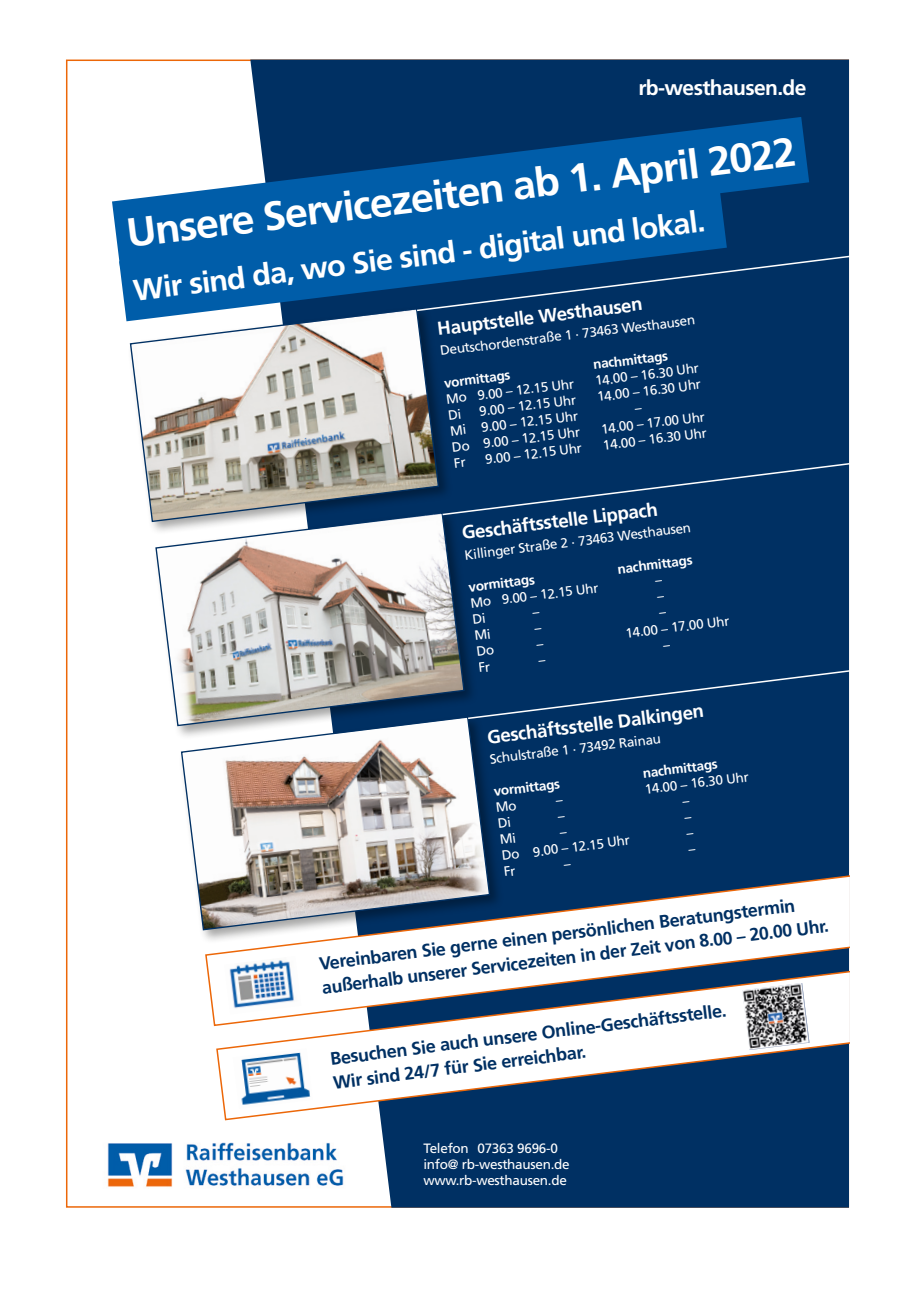
<style>
.page{position:relative;width:915px;height:1297px;background:#fff}
.page>*{position:absolute;margin:0;border:0;box-sizing:border-box;transform-origin:0 0}
.t1{font:700 40.5px "Frutiger";color:#fff}
.t2{font:700 30px "Frutiger";color:#fff}
.t3{font:700 21px "Frutiger";letter-spacing:-.03em;color:#fff}
.t4{font:700 18.75px "Frutiger";color:#fff}
.t5{font:700 18px/24px "Frutiger";color:#003063}
.t6{font:13.5px/16.2px "Frutiger";letter-spacing:-.02em;color:#fff}
.t7{font:700 13.5px "Frutiger";color:#fff}
</style>
<div class="page">
<div style="left:250px;top:60px;width:598px;height:1148px;background:#003063"></div>
<svg style="left:119px;top:267px;width:607px;height:54px;background:#045396"></svg>
<svg style="left:112px;top:117px;width:696px;height:150px;background:#2368a4"></svg>
<img style="left:107px;top:1131px;width:250px;height:67px">
<svg style="left:216px;top:1027px;width:632px;height:94px"></svg>
<img style="left:742px;top:1027px;width:67px;height:23px">
<div style="left:127px;top:305px;width:325px;height:231px;background:#1d1d1b;opacity:.4"></div>
<svg style="left:129px;top:307px;width:311px;height:216px"></svg>
<svg style="left:415px;top:213px;width:433px;height:99px;background:#044480"></svg>
<div style="left:153px;top:510px;width:325px;height:230px;background:#1d1d1b;opacity:.4"></div>
<svg style="left:154px;top:511px;width:311px;height:216px"></svg>
<div style="left:178px;top:714px;width:325px;height:230px;background:#1d1d1b;opacity:.4"></div>
<svg style="left:180px;top:715px;width:311px;height:216px"></svg>
<img style="left:233px;top:1048px;width:80px;height:61px">
<svg style="left:204px;top:872px;width:644px;height:155px"></svg>
<img style="left:224px;top:956px;width:77px;height:58px">
<div style="left:441px;top:408px;width:407px;height:108px;background:#003063"></div>
<svg style="left:655px;top:580px;width:7px;height:2px"></svg>
<svg style="left:657px;top:596px;width:7px;height:2px"></svg>
<div style="left:466px;top:612px;width:382px;height:108px;background:#003063"></div>
<svg style="left:555px;top:800px;width:7px;height:2px"></svg>
<svg style="left:557px;top:816px;width:7px;height:2px"></svg>
<svg style="left:496px;top:801px;width:20px;height:43px"></svg>
<svg style="left:559px;top:832px;width:7px;height:2px"></svg>
<svg style="left:504px;top:866px;width:11px;height:10px"></svg>
<svg style="left:563px;top:864px;width:7px;height:2px"></svg>
<svg style="left:688px;top:849px;width:7px;height:2px"></svg>
<p class="t3" style="left:638px;top:75px;width:169px">rb-westhausen.de</p>
<p class="t1" style="left:124px;top:210px;width:675px;rotate:-7deg">Unsere Servicezeiten ab 1. April 2022</p>
<p class="t2" style="left:131px;top:273px;width:577px;rotate:-7deg">Wir sind da, wo Sie sind - digital und lokal.</p>
<p class="t4" style="left:436px;top:318px;width:208px;rotate:-7deg">Hauptstelle Westhausen</p>
<p class="t6" style="left:439px;top:343px;width:258px;rotate:-7deg">Deutschordenstraße 1 . 73463 Westhausen</p>
<p class="t7" style="left:443px;top:375px;width:68px;rotate:-7deg">vormittags</p>
<p class="t7" style="left:592px;top:357px;width:77px;rotate:-7deg">nachmittags</p>
<p class="t6" style="left:594px;top:373px;width:106px;rotate:-7deg">14.00 – 16.30 Uhr</p>
<p class="t6" style="left:445px;top:391px;width:130px;rotate:-7deg">Mo 9.00 – 12.15 Uhr</p>
<p class="t6" style="left:596px;top:389px;width:106px;rotate:-7deg">14.00 – 16.30 Uhr</p>
<p class="t6" style="left:478px;top:403px;width:99px;rotate:-7deg">9.00 – 12.15 Uhr</p>
<p class="t6" style="left:449px;top:423px;width:130px;rotate:-7deg">Mi 9.00 – 12.15 Uhr</p>
<p class="t6" style="left:600px;top:421px;width:106px;rotate:-7deg">14.00 – 17.00 Uhr</p>
<p class="t6" style="left:451px;top:439px;width:130px;rotate:-7deg">Do 9.00 – 12.15 Uhr</p>
<p class="t6" style="left:602px;top:437px;width:106px;rotate:-7deg">14.00 – 16.30 Uhr</p>
<p class="t6" style="left:484px;top:451px;width:99px;rotate:-7deg">9.00 – 12.15 Uhr</p>
<p class="t4" style="left:460px;top:522px;width:198px;rotate:-7deg">Geschäftsstelle Lippach</p>
<p class="t6" style="left:463px;top:547px;width:229px;rotate:-7deg">Killinger Straße 2 . 73463 Westhausen</p>
<p class="t7" style="left:467px;top:579px;width:68px;rotate:-7deg">vormittags</p>
<p class="t7" style="left:616px;top:561px;width:77px;rotate:-7deg">nachmittags</p>
<p class="t6" style="left:469px;top:595px;width:130px;rotate:-7deg">Mo 9.00 – 12.15 Uhr</p>
<p class="t6" style="left:624px;top:625px;width:106px;rotate:-7deg">14.00 – 17.00 Uhr</p>
<p class="t4" style="left:485px;top:726px;width:220px;rotate:-7deg">Geschäftsstelle Dalkingen</p>
<p class="t6" style="left:488px;top:751px;width:174px;rotate:-7deg">Schulstraße 1 . 73492 Rainau</p>
<p class="t7" style="left:492px;top:783px;width:68px;rotate:-7deg">vormittags</p>
<p class="t7" style="left:641px;top:765px;width:77px;rotate:-7deg">nachmittags</p>
<p class="t6" style="left:643px;top:781px;width:106px;rotate:-7deg">14.00 – 16.30 Uhr</p>
<p class="t6" style="left:500px;top:847px;width:130px;rotate:-7deg">Do 9.00 – 12.15 Uhr</p>
<p class="t5" style="left:318px;top:951px;width:511px;rotate:-7deg">Vereinbaren Sie gerne einen persönlichen Beratungstermin außerhalb unserer Servicezeiten in der Zeit von 8.00 – 20.00 Uhr.</p>
<p class="t5" style="left:329px;top:1047px;width:400px;rotate:-7deg">Besuchen Sie auch unsere Online-Geschäftsstelle.<br>Wir sind 24/7 für Sie erreichbar.</p>
<p class="t6" style="left:423px;top:1140px;width:148px">Telefon 07363 9696-0 info@ rb-westhausen.de www.rb-westhausen.de</p>
</div>
